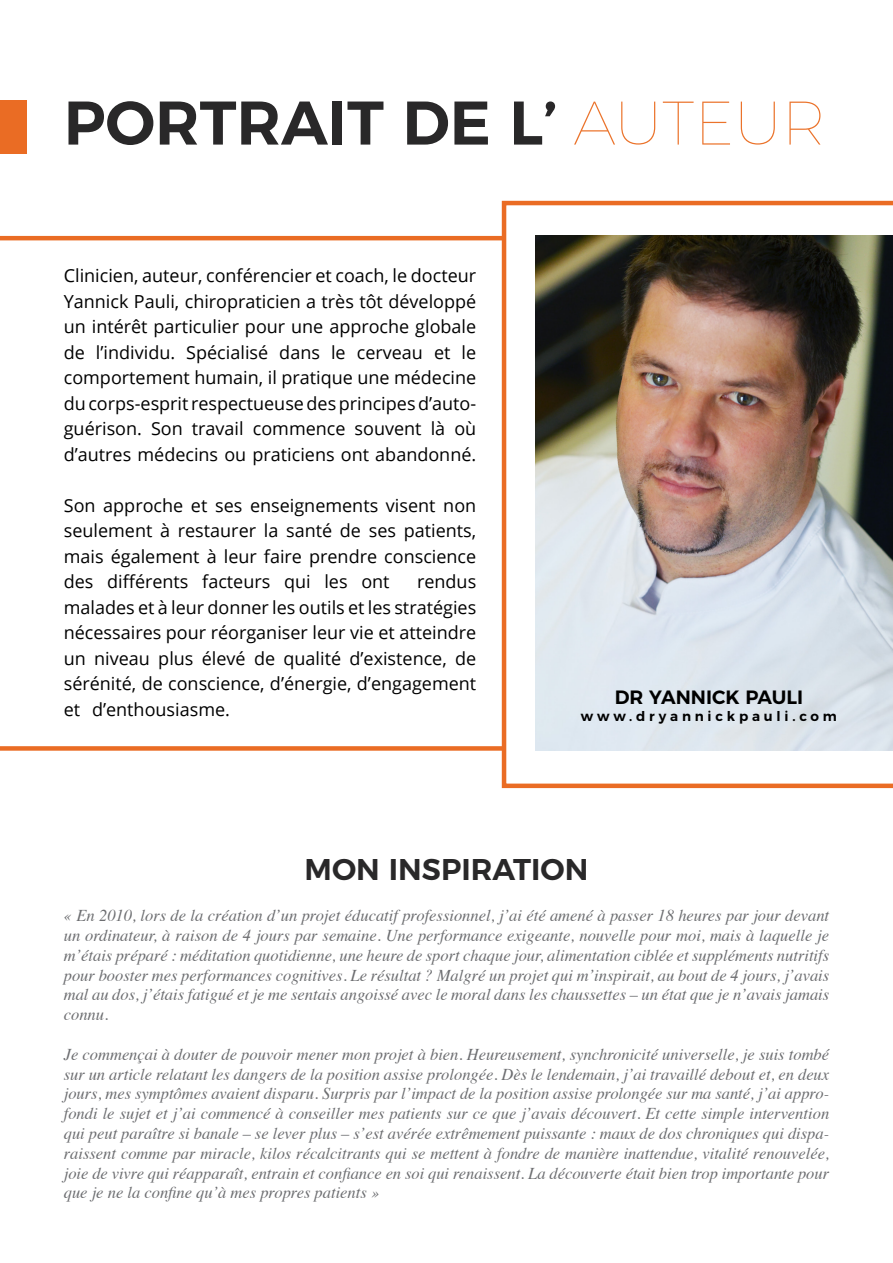
<style>
.page{position:relative;width:893px;height:1263px;background:#fff}
.page>*{position:absolute;margin:0;border:0;box-sizing:border-box;transform-origin:0 0}
.t1{font:600 61.5px "Montserrat";color:#292829}
.t2{font:600 30px "Montserrat";color:#292829}
.t3{font:600 19.2px "Montserrat";color:#000}
.t4{font:18px/25.5px "Open Sans";color:#000;text-align:justify}
.t5{font:italic 16.5px/19.8px "Times";color:#6d6e71;text-align:justify}
.t6{font:600 13.5px "Montserrat";letter-spacing:.28em;color:#000}
.s1{font-weight:100;color:#eb732b}
</style>
<div class="page">
<svg style="left:0;top:236px;width:502px;height:515px"></svg>
<div style="left:0;top:100px;width:27px;height:53px;background:#ea6c24"></div>
<svg style="left:502px;top:201px;width:391px;height:587px"></svg>
<img style="left:536px;top:236px;width:357px;height:515px">
<h1 class="t1" style="left:64px;top:73px;width:764px">PORTRAIT DE L’ <span class="s1">AUTEUR</span></h1>
<p class="t4" style="left:64px;top:262px;width:414px">Clinicien, auteur, conférencier et coach, le docteur Yannick Pauli, chiropraticien a très tôt développé un intérêt particulier pour une approche globale de l’individu. Spécialisé dans le cerveau et le comportement humain, il pratique une médecine du corps-esprit respectueuse des principes d’auto&shy;guérison. Son travail commence souvent là où d’autres médecins ou praticiens ont abandonné.</p>
<p class="t4" style="left:64px;top:492px;width:414px">Son approche et ses enseignements visent non seulement à restaurer la santé de ses patients, mais également à leur faire prendre conscience des différents facteurs qui les ont</p>
<p class="t4" style="left:64px;top:568px;width:414px;text-indent:353px">rendus malades et à leur donner les outils et les stratégies nécessaires pour réorganiser leur vie et atteindre un niveau plus élevé de qualité d’existence, de sérénité, de conscience, d’énergie, d’engagement et d’enthousiasme.</p>
<p class="t3" style="left:615px;top:682px;width:190px">DR YANNICK PAULI</p>
<p class="t6" style="left:581px;top:705px;width:257px">www.dryannickpauli.com</p>
<h2 class="t2" style="left:305px;top:845px;width:285px">MON INSPIRATION</h2>
<p class="t5" style="left:64px;top:905px;width:767px">« En 2010, lors de la création d’un projet éducatif professionnel, j’ai été amené à passer 18 heures par jour devant un ordinateur, à raison de 4 jours par semaine. Une performance exigeante, nouvelle pour moi, mais à laquelle je m’étais préparé : méditation quotidienne, une heure de sport chaque jour, alimentation ciblée et suppléments nutritifs pour booster mes performances cognitives. Le résultat ? Malgré un projet qui m’inspirait, au bout de 4 jours, j’avais mal au dos, j’étais fatigué et je me sentais angoissé avec le moral dans les chaussettes – un état que je n’avais jamais connu.</p>
<p class="t5" style="left:64px;top:1043px;width:767px">Je commençai à douter de pouvoir mener mon projet à bien. Heureusement, synchronicité universelle, je suis tombé sur un article relatant les dangers de la position assise prolongée. Dès le lendemain, j’ai travaillé debout et, en deux jours, mes symptômes avaient disparu. Surpris par l’impact de la position assise prolongée sur ma santé, j’ai appro&shy;fondi le sujet et j’ai commencé à conseiller mes patients sur ce que j’avais découvert. Et cette simple intervention qui peut paraître si banale – se lever plus – s’est avérée extrêmement puissante : maux de dos chroniques qui dispa&shy;raissent comme par miracle, kilos récalcitrants qui se mettent à fondre de manière inattendue, vitalité renouvelée, joie de vivre qui réapparaît, entrain et confiance en soi qui renaissent. La découverte était bien trop importante pour que je ne la confine qu’à mes propres patients »</p>
</div>
